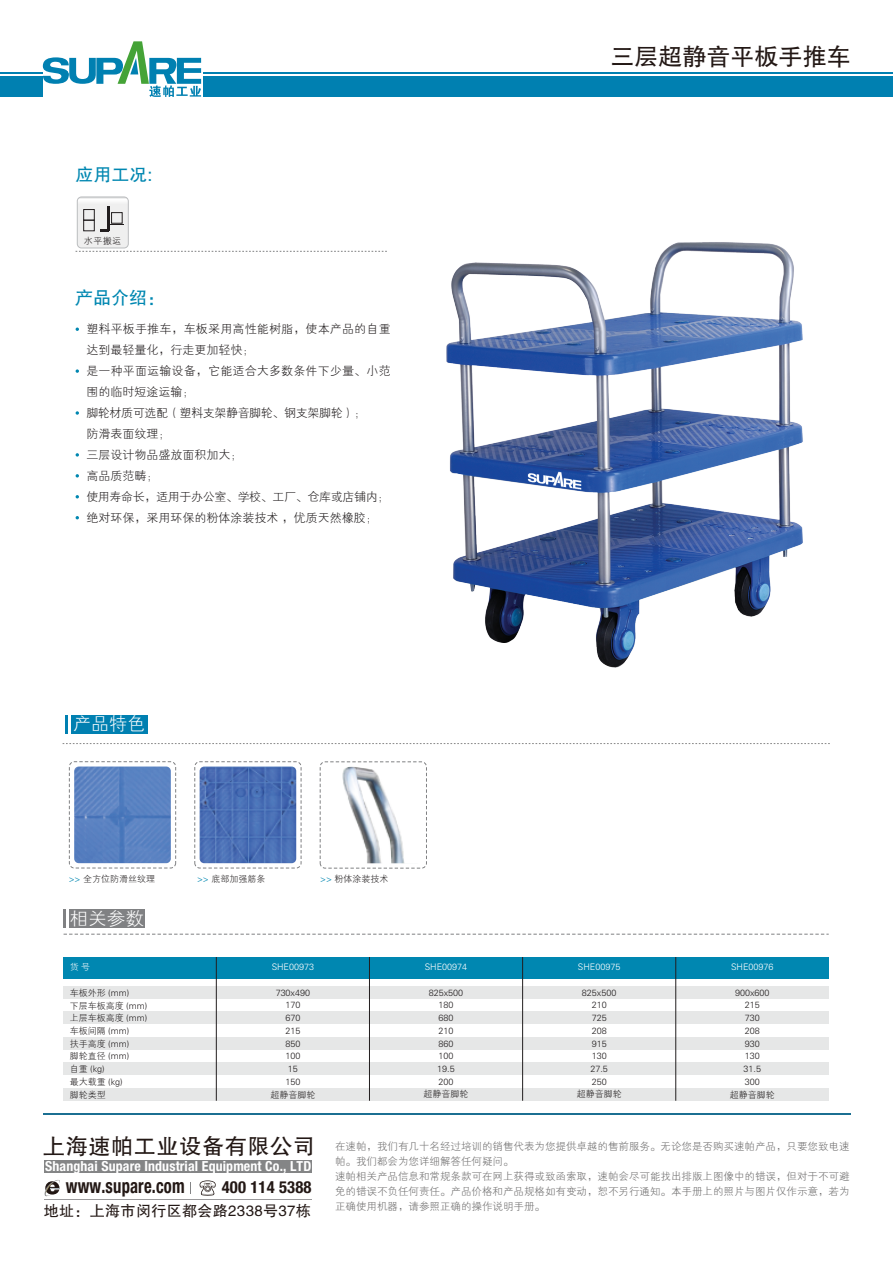
<style>
.page{position:relative;width:893px;height:1263px;background:#fff}
.page>*{position:absolute;margin:0;border:0;box-sizing:border-box;transform-origin:0 0}
.t1{font:24px "FZHTJW GB1 0";color:#231815}
.t2{font:22.2px "FZHTJW GB1 0";letter-spacing:.025em;color:#231815}
.t3{font:700 condensed 19.95px "Helvetica Neue LT Pro";letter-spacing:.01em;color:#231815;scale:.83 1}
.t4{font:18px "FZHTJW GB1 0";color:#0087b1}
.t5{font:18px "FZXH1 JW GB1 0";color:#fff}
.t6{font:700 condensed 16.65px "Helvetica Neue LT Pro";letter-spacing:.01em;color:#231815}
.t7{font:15px "FZHTJW GB1 0";letter-spacing:.025em;color:#231815}
.t8{font:700 condensed 13.8px "Helvetica Neue LT Pro";letter-spacing:.01em;color:#fff}
.t9{font:12px/21px "FZXH1 JW GB1 0";color:#221e1f}
.t10{font:10.5px/15px "FZXH1 JW GB1 0";color:#6d6c6c}
.t11{font:9px/12.8px "FZXH1 JW GB1 0";color:#221e1f;text-align:center}
.t12{font:9px "FZXH1 JW GB1 0";color:#fff}
.s1{color:#0087b1}
</style>
<div class="page">
<svg style="left:42px;top:41px;width:159px;height:56px"></svg>
<div style="left:204px;top:77px;width:689px;height:20px;background:#0080b1"></div>
<hr style="left:204px;top:72px;width:689px;height:1px;background:#0080b1">
<div style="left:0;top:77px;width:43px;height:20px;background:#0080b1"></div>
<hr style="left:0;top:72px;width:43px;height:1px;background:#0080b1">
<hr style="left:43px;top:1114px;width:807px;height:1px;background:#1b6f92">
<div style="left:44px;top:1160px;width:268px;height:12px;background:#848586"></div>
<hr style="left:44px;top:1199px;width:268px;height:1px;background:#9a999b">
<svg style="left:199px;top:1180px;width:17px;height:16px"></svg>
<svg style="left:44px;top:1180px;width:16px;height:17px"></svg>
<svg style="left:63px;top:743px;width:767px;height:1px"></svg>
<div style="left:71px;top:715px;width:76px;height:18px;background:#0080b1"></div>
<hr style="left:65px;top:715px;width:3px;height:18px;background:#0080b1">
<svg style="left:76px;top:197px;width:311px;height:55px"></svg>
<svg style="left:76px;top:327px;width:3px;height:4px"></svg>
<svg style="left:76px;top:411px;width:3px;height:4px"></svg>
<svg style="left:76px;top:453px;width:3px;height:4px"></svg>
<svg style="left:76px;top:369px;width:3px;height:4px"></svg>
<svg style="left:64px;top:934px;width:765px;height:1px"></svg>
<div style="left:69px;top:909px;width:76px;height:19px;background:#808183"></div>
<hr style="left:63px;top:909px;width:3px;height:19px;background:#808183">
<div style="left:63px;top:986px;width:766px;height:13px;background:#e6e7e7"></div>
<div style="left:63px;top:1011px;width:766px;height:13px;background:#e6e7e7"></div>
<div style="left:63px;top:1037px;width:766px;height:13px;background:#e6e7e7"></div>
<div style="left:63px;top:1062px;width:766px;height:13px;background:#e6e7e7"></div>
<div style="left:63px;top:1088px;width:766px;height:13px;background:#e6e7e7"></div>
<div style="left:63px;top:957px;width:766px;height:21px;background:#0087b1"></div>
<hr style="left:216px;top:957px;width:1px;height:144px;background:#221e1f">
<hr style="left:369px;top:957px;width:1px;height:144px;background:#221e1f">
<hr style="left:522px;top:957px;width:1px;height:144px;background:#221e1f">
<hr style="left:675px;top:957px;width:1px;height:144px;background:#221e1f">
<img style="left:446px;top:242px;width:357px;height:426px">
<div style="left:69px;top:761px;width:107px;height:107px;border:1px dashed #808183;border-radius:5px"></div>
<img style="left:74px;top:766px;width:97px;height:97px">
<div style="left:194px;top:761px;width:107px;height:107px;border:1px dashed #808183;border-radius:5px"></div>
<img style="left:200px;top:766px;width:96px;height:97px">
<div style="left:320px;top:761px;width:107px;height:107px;border:1px dashed #808183;border-radius:5px"></div>
<img style="left:342px;top:767px;width:63px;height:96px">
<h3 class="t4" style="left:76px;top:164px;width:78px">应用工况:</h3>
<p class="t11" style="left:84px;top:235px;width:39px">水平搬运</p>
<h3 class="t4" style="left:75px;top:287px;width:92px">产品介绍：</h3>
<h3 class="t9" style="left:86px;top:319px;width:306px">塑料平板手推车，车板采用高性能树脂，使本产品的自重达到最轻量化，行走更加轻快；<br>是一种平面运输设备，它能适合大多数条件下少量、小范围的临时短途运输；<br>脚轮材质可选配（塑料支架静音脚轮、钢支架脚轮）；<br>防滑表面纹理；<br>三层设计物品盛放面积加大；<br>高品质范畴；<br>使用寿命长，适用于办公室、学校、工厂、仓库或店铺内；绝对环保，采用环保的粉体涂装技术 ，优质天然橡胶；</h3>
<h3 class="t5" style="left:73px;top:714px;width:73px">产品特色</h3>
<p class="t11" style="left:69px;top:872px;width:88px"><span class="s1">&gt;&gt;</span> 全方位防滑丝纹理</p>
<p class="t11" style="left:197px;top:873px;width:70px"><span class="s1">&gt;&gt;</span> 底部加强筋条</p>
<p class="t11" style="left:320px;top:873px;width:70px"><span class="s1">&gt;&gt;</span> 粉体涂装技术</p>
<h3 class="t5" style="left:70px;top:909px;width:76px">相关参数</h3>
<p class="t12" style="left:70px;top:962px;width:22px">货 号</p>
<p class="t11" style="left:70px;top:986px;width:79px;text-align:left">车板外形 (mm)<br>下层车板高度 (mm)上层车板高度 (mm)车板间隔 (mm)<br>扶手高度 (mm)<br>脚轮直径 (mm)<br>自重 (kg)<br>最大载重 (kg)<br>脚轮类型</p>
<p class="t12" style="left:272px;top:962px;width:44px">SHE00973</p>
<p class="t11" style="left:270px;top:986px;width:46px">730x490<br>170<br>670<br>215<br>850<br>100<br>15<br>150<br>超静音脚轮</p>
<p class="t12" style="left:425px;top:962px;width:44px">SHE00974</p>
<p class="t11" style="left:424px;top:986px;width:46px">825x500<br>180<br>680<br>210<br>860<br>100<br>19.5<br>200<br>超静音脚轮</p>
<h1 class="t1" style="left:611px;top:44px;width:241px">三层超静音平板手推车</h1>
<p class="t12" style="left:578px;top:962px;width:44px">SHE00975</p>
<p class="t11" style="left:577px;top:986px;width:46px">825x500<br>210<br>725<br>208<br>915<br>130<br>27.5<br>250<br>超静音脚轮</p>
<p class="t12" style="left:731px;top:962px;width:44px">SHE00976</p>
<p class="t11" style="left:730px;top:986px;width:46px">900x600<br>215<br>730<br>208<br>930<br>130<br>31.5<br>300<br>超静音脚轮</p>
<h2 class="t2" style="left:43px;top:1134px;width:274px">上海速帕工业设备有限公司</h2>
<h3 class="t8" style="left:45px;top:1157px;width:268px">Shanghai Supare Industrial Equipment Co., LTD</h3>
<h3 class="t3" style="left:66px;top:1174px;width:145px">www.supare.com</h3>
<h3 class="t6" style="left:222px;top:1177px;width:91px">400 114 5388</h3>
<h3 class="t7" style="left:44px;top:1202px;width:269px">地址：上海市闵行区都会路2338号37栋</h3>
<p class="t10" style="left:335px;top:1139px;width:516px">在速帕，我们有几十名经过培训的销售代表为您提供卓越的售前服务。无论您是否购买速帕产品，只要您致电速帕。我们都会为您详细解答任何疑问。<br>速帕相关产品信息和常规条款可在网上获得或致函索取，速帕会尽可能找出排版上图像中的错误，但对于不可避免的错误不负任何责任。产品价格和产品规格如有变动，恕不另行通知。本手册上的照片与图片仅作示意，若为正确使用机器，请参照正确的操作说明手册。</p>
</div>
